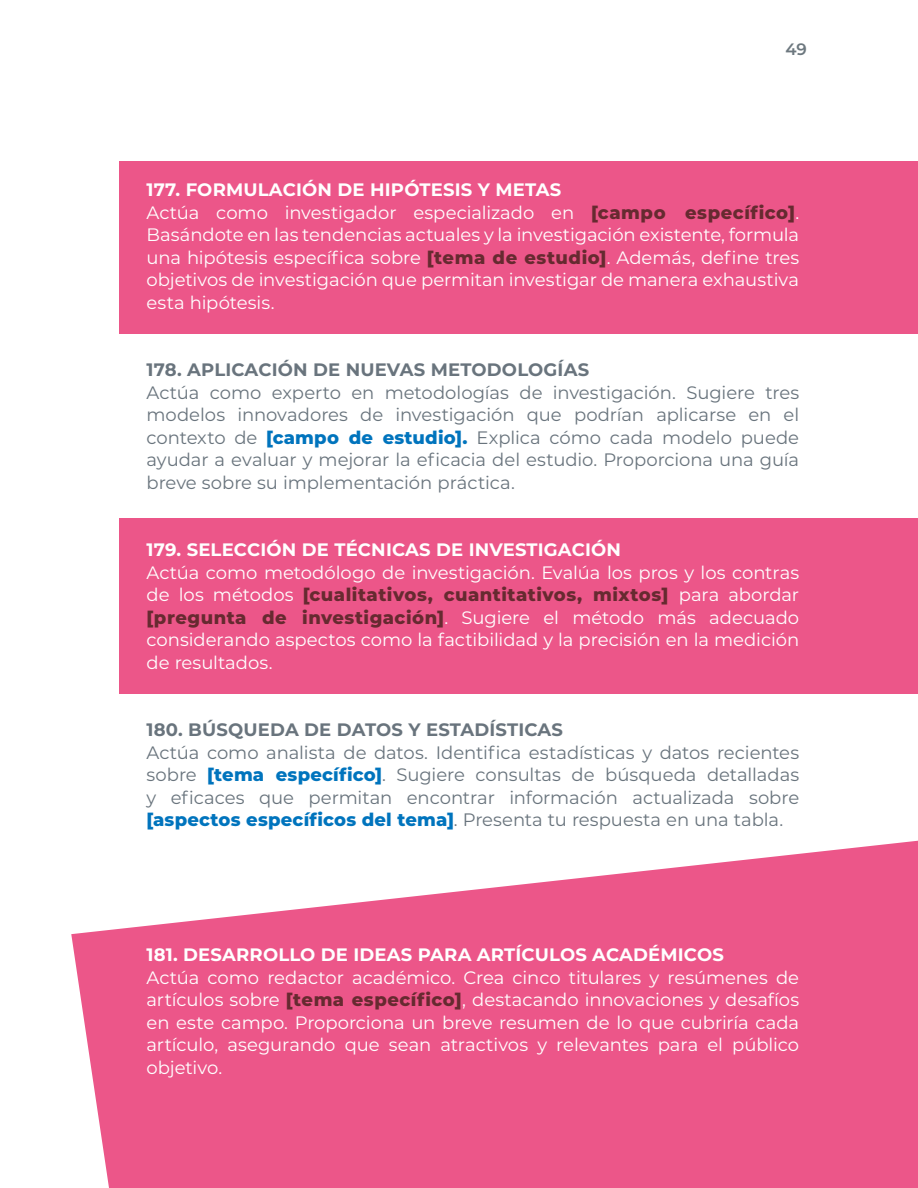
<style>
.page{position:relative;width:918px;height:1188px;background:#fff}
.page>*{position:absolute;margin:0;border:0;box-sizing:border-box;transform-origin:0 0}
.second_title{font:18px/22.5px "Montserrat";letter-spacing:-.005em;color:#fff;text-align:justify}
.second_title-2{font:18px/22.5px "Montserrat";letter-spacing:-.005em;color:#69747d;text-align:justify}
.second_title-3{font:700 18px "Montserrat";letter-spacing:.01em;color:#fff}
.second_title-4{font:700 18px "Montserrat";letter-spacing:.01em;color:#69747d}
.t1{font:600 16.5px "Montserrat";color:#6d787f}
.s1{font-weight:800;color:#662a30}
.s2{font-weight:800;color:#0074bd}
</style>
<div class="page">
<div style="left:120px;top:162px;width:798px;height:172px;background:#ec5689"></div>
<div style="left:120px;top:519px;width:798px;height:175px;background:#ec5689"></div>
<svg style="left:71px;top:841px;width:847px;height:347px;background:#ee6f9a"></svg>
<p class="t1" style="left:785px;top:37px;width:23px">49</p>
<p class="second_title-3" style="left:147px;top:177px;width:416px">177. FORMULACIÓN DE HIPÓTESIS Y METAS</p>
<p class="second_title" style="left:147px;top:201px;width:654px">Actúa como investigador especializado en <span class="s1">[campo específico]</span>.<br>Basándote en las tendencias actuales y la investigación existente, formula una hipótesis específica sobre <span class="s1">[tema de estudio]</span>. Además, define tres objetivos de investigación que permitan investigar de manera exhaustiva esta hipótesis.</p>
<p class="second_title-4" style="left:147px;top:357px;width:444px">178. APLICACIÓN DE NUEVAS METODOLOGÍAS</p>
<p class="second_title-2" style="left:147px;top:381px;width:654px">Actúa como experto en metodologías de investigación. Sugiere tres modelos innovadores de investigación que podrían aplicarse en el contexto de <span class="s2">[campo de estudio].</span> Explica cómo cada modelo puede ayudar a evaluar y mejorar la eficacia del estudio. Proporciona una guía breve sobre su implementación práctica.</p>
<p class="second_title-3" style="left:147px;top:537px;width:476px">179. SELECCIÓN DE TÉCNICAS DE INVESTIGACIÓN</p>
<p class="second_title" style="left:147px;top:561px;width:654px">Actúa como metodólogo de investigación. Evalúa los pros y los contras de los métodos <span class="s1">[cualitativos, cuantitativos, mixtos]</span> para abordar <span class="s1">[pregunta de investigación]</span>. Sugiere el método más adecuado considerando aspectos como la factibilidad y la precisión en la medición de resultados.</p>
<p class="second_title-4" style="left:147px;top:717px;width:418px">180. BÚSQUEDA DE DATOS Y ESTADÍSTICAS</p>
<p class="second_title-2" style="left:147px;top:741px;width:654px">Actúa como analista de datos. Identifica estadísticas y datos recientes sobre <span class="s2">[tema específico]</span>. Sugiere consultas de búsqueda detalladas y eficaces que permitan encontrar información actualizada sobre <span class="s2">[aspectos específicos del tema]</span>. Presenta tu respuesta en una tabla.</p>
<p class="second_title-3" style="left:147px;top:942px;width:579px">181. DESARROLLO DE IDEAS PARA ARTÍCULOS ACADÉMICOS</p>
<p class="second_title" style="left:147px;top:966px;width:654px">Actúa como redactor académico. Crea cinco titulares y resúmenes de artículos sobre <span class="s1">[tema específico]</span>, destacando innovaciones y desafíos en este campo. Proporciona un breve resumen de lo que cubriría cada artículo, asegurando que sean atractivos y relevantes para el público objetivo.</p>
</div>
